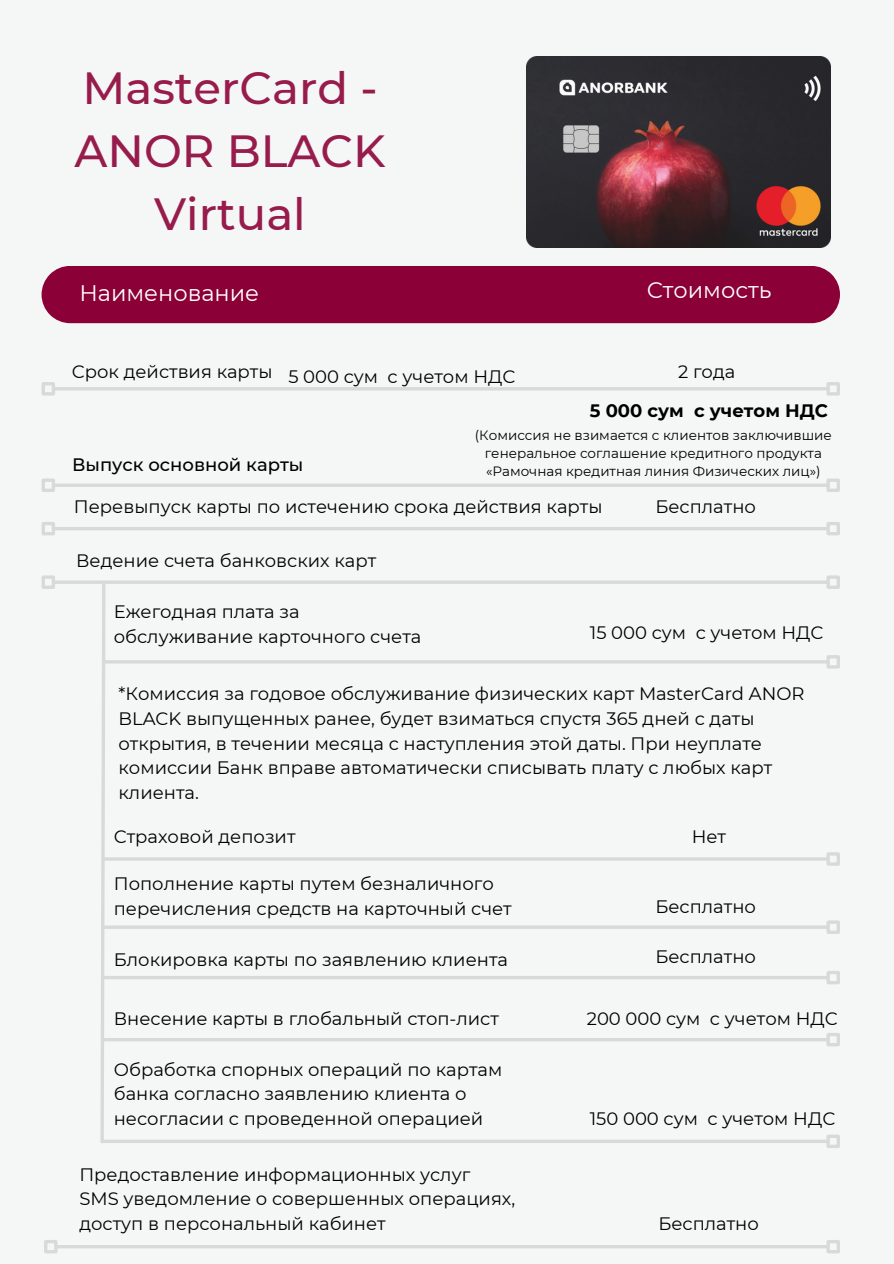
<style>
.page{position:relative;width:894px;height:1264px;background:#fff}
.page>*{position:absolute;margin:0;border:0;box-sizing:border-box;transform-origin:0 0}
.t1{font:500 45px/63px "Montserrat";color:#8b0037;text-align:center}
.t2{font:22.5px "Montserrat";color:#fff}
.t3{font:18px/24.8px "Montserrat";color:#000}
.t4{font:500 18px "Montserrat";color:#000}
.t5{font:700 18px "Montserrat";color:#000}
.t6{font:13.5px/18px "Montserrat";color:#000;text-align:center}
</style>
<div class="page">
<div style="left:0;top:0;width:893px;height:1263px;background:#f5f7f6"></div>
<div style="left:42px;top:266px;width:797px;height:57px;background:#8b0037"></div>
<hr style="left:54px;top:387px;width:773px;height:3px;background:#d9d9d9">
<div style="left:42px;top:382px;width:13px;height:13px;border:3px solid #d9d9d9"></div>
<div style="left:826px;top:382px;width:13px;height:13px;border:3px solid #d9d9d9"></div>
<svg style="left:55px;top:483px;width:771px;height:4px;fill:#d9d9d9"></svg>
<div style="left:42px;top:478px;width:13px;height:14px;border:3px solid #d9d9d9"></div>
<div style="left:826px;top:478px;width:13px;height:14px;border:3px solid #d9d9d9"></div>
<hr style="left:54px;top:527px;width:773px;height:3px;background:#d9d9d9">
<div style="left:42px;top:522px;width:13px;height:13px;border:3px solid #d9d9d9"></div>
<div style="left:826px;top:522px;width:13px;height:13px;border:3px solid #d9d9d9"></div>
<svg style="left:55px;top:580px;width:771px;height:4px;fill:#dadada"></svg>
<div style="left:42px;top:575px;width:13px;height:14px;border:3px solid #d9d9d9"></div>
<div style="left:826px;top:575px;width:13px;height:14px;border:3px solid #d9d9d9"></div>
<svg style="left:99px;top:580px;width:8px;height:563px"></svg>
<hr style="left:102px;top:857px;width:725px;height:3px;background:#d9d9d9">
<div style="left:826px;top:852px;width:13px;height:13px;border:3px solid #d9d9d9"></div>
<hr style="left:102px;top:660px;width:725px;height:3px;background:#d9d9d9">
<div style="left:826px;top:655px;width:13px;height:13px;border:3px solid #d9d9d9"></div>
<hr style="left:102px;top:925px;width:725px;height:3px;background:#d9d9d9">
<div style="left:826px;top:920px;width:13px;height:13px;border:3px solid #d9d9d9"></div>
<svg style="left:102px;top:975px;width:724px;height:4px;fill:#d9d9d9"></svg>
<div style="left:826px;top:970px;width:13px;height:14px;border:3px solid #d9d9d9"></div>
<svg style="left:102px;top:1037px;width:724px;height:4px;fill:#d9d9d9"></svg>
<div style="left:826px;top:1032px;width:13px;height:14px;border:3px solid #d9d9d9"></div>
<hr style="left:102px;top:1139px;width:725px;height:3px;background:#d9d9d9">
<div style="left:826px;top:1134px;width:13px;height:14px;border:3px solid #d9d9d9"></div>
<hr style="left:58px;top:1245px;width:768px;height:3px;background:#d9d9d9">
<div style="left:44px;top:1239px;width:14px;height:14px;border:3px solid #d9d9d9"></div>
<div style="left:826px;top:1239px;width:13px;height:14px;border:3px solid #d9d9d9"></div>
<img style="left:526px;top:57px;width:304px;height:191px">
<h1 class="t1" style="left:74px;top:56px;width:312px">MasterCard -<br>ANOR BLACK<br>Virtual</h1>
<h1 class="t2" style="left:79px;top:279px;width:181px">Наименование</h1>
<p class="t2" style="left:646px;top:276px;width:126px">Стоимость</p>
<h2 class="t3" style="left:72px;top:359px;width:202px">Срок действия карты</h2>
<h2 class="t3" style="left:677px;top:359px;width:59px">2 года</h2>
<h4 class="t3" style="left:288px;top:364px;width:228px">5 000 сум с учетом НДС</h4>
<h4 class="t5" style="left:589px;top:400px;width:239px">5 000 сум с учетом НДС</h4>
<h4 class="t6" style="left:474px;top:426px;width:358px">(Комиссия не взимается с клиентов заключившие генеральное соглашение кредитного продукта «Рамочная кредитная линия Физических лиц»)</h4>
<h4 class="t4" style="left:72px;top:453px;width:233px">Выпуск основной карты</h4>
<h4 class="t3" style="left:74px;top:494px;width:530px">Перевыпуск карты по истечению срока действия карты</h4>
<h4 class="t3" style="left:655px;top:494px;width:102px">Бесплатно</h4>
<h3 class="t3" style="left:76px;top:548px;width:301px">Ведение счета банковских карт</h3>
<p class="t3" style="left:114px;top:599px;width:309px">Ежегодная плата за обслуживание карточного счета</p>
<h4 class="t3" style="left:589px;top:620px;width:235px">15 000 сум с учетом НДС</h4>
<h4 class="t3" style="left:118px;top:681px;width:687px">*Комиссия за годовое обслуживание физических карт MasterCard ANOR BLACK выпущенных ранее, будет взиматься спустя 365 дней с даты открытия, в течении месяца с наступления этой даты. При неуплате комиссии Банк вправе автоматически списывать плату с любых карт клиента.</h4>
<h4 class="t3" style="left:114px;top:824px;width:183px">Страховой депозит</h4>
<h4 class="t3" style="left:114px;top:871px;width:399px">Пополнение карты путем безналичного перечисления средств на карточный счет</h4>
<h4 class="t3" style="left:114px;top:947px;width:395px">Блокировка карты по заявлению клиента</h4>
<h4 class="t3" style="left:114px;top:1006px;width:386px">Внесение карты в глобальный стоп-лист</h4>
<h4 class="t3" style="left:114px;top:1056px;width:390px">Обработка спорных операций по картам банка согласно заявлению клиента о несогласии с проведенной операцией</h4>
<h4 class="t3" style="left:79px;top:1161px;width:437px">Предоставление информационных услуг<br>SMS уведомление о совершенных операциях, доступ в персональный кабинет</h4>
<h3 class="t3" style="left:691px;top:824px;width:36px">Нет</h3>
<h4 class="t3" style="left:655px;top:894px;width:102px">Бесплатно</h4>
<h4 class="t3" style="left:655px;top:944px;width:102px">Бесплатно</h4>
<h4 class="t3" style="left:586px;top:1006px;width:252px">200 000 сум с учетом НДС</h4>
<h4 class="t3" style="left:589px;top:1106px;width:247px">150 000 сум с учетом НДС</h4>
<h4 class="t3" style="left:658px;top:1211px;width:102px">Бесплатно</h4>
</div>
